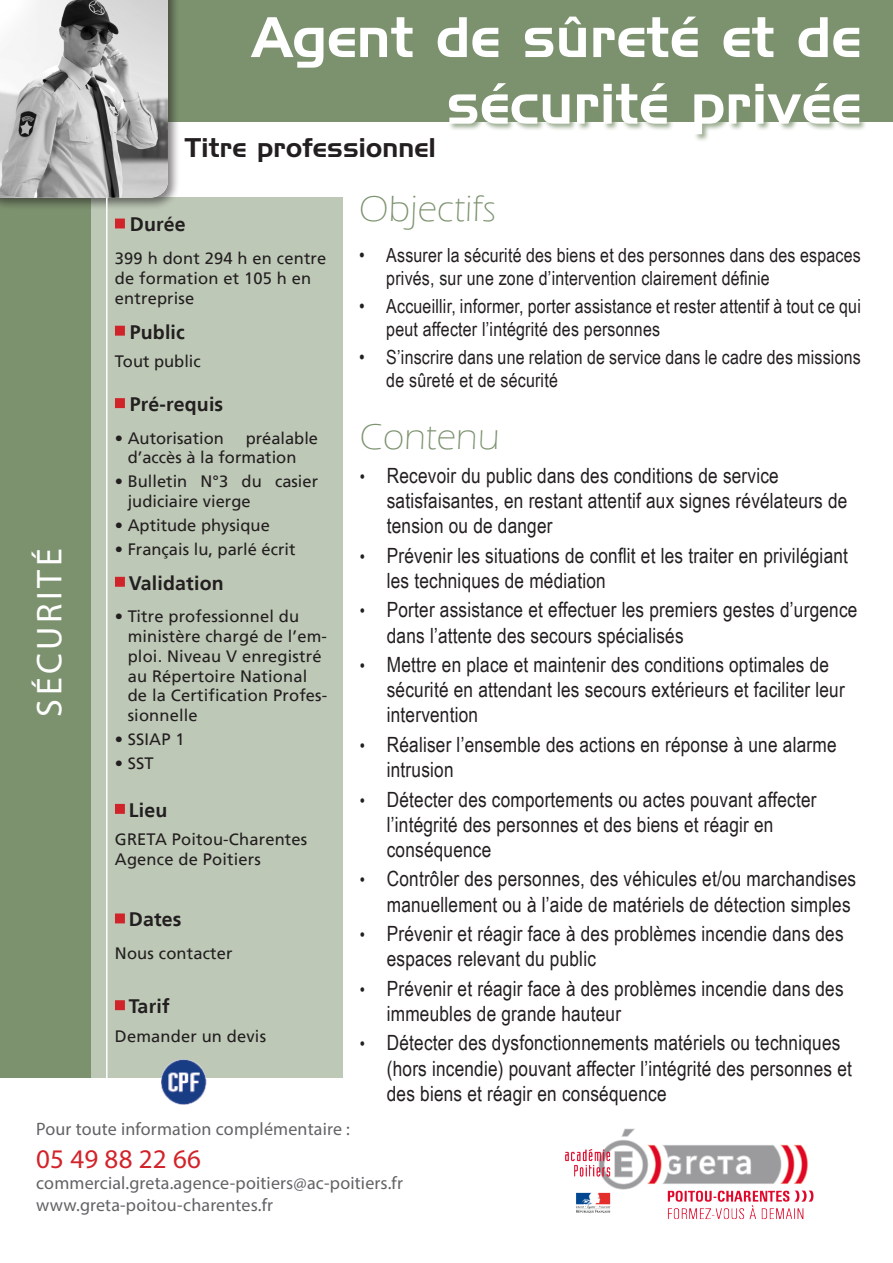
<style>
.page{position:relative;width:893px;height:1263px;background:#fff}
.page>*{position:absolute;margin:0;border:0;box-sizing:border-box;transform-origin:0 0}
.t1{font:55.5px/66.6px "Handel Gothic BT";letter-spacing:.01em;color:#fff;text-align:right}
.t2{font:300 37.5px "Eras ITC";letter-spacing:.01em;color:#7c926e}
.t3{font:36px "Myriad Pro";letter-spacing:.1em;color:#fff}
.t4{font:27px "Myriad Pro";letter-spacing:.01em;color:#d1232a}
.t5{font:26.25px "Handel Gothic";letter-spacing:.01em;color:#231f20}
.t6{font:21px/25.2px "Arial Narrow";letter-spacing:.01em;color:#231f20}
.t7{font:19.5px/23.4px "Arial Narrow";letter-spacing:.01em;color:#231f20}
.t8{font:700 19.5px "Frutiger LT";letter-spacing:.01em;color:#231f20}
.t9{font:18px "Myriad Pro";letter-spacing:.01em;color:#636366}
.t10{font:16.5px/19.8px "Frutiger LT";letter-spacing:.01em;color:#231f20}
.s1{font-size:18px}
</style>
<div class="page">
<div style="left:118px;top:0;width:775px;height:122px;background:#7c926e"></div>
<div style="left:87px;top:198px;width:256px;height:880px;background:#bdc8b6"></div>
<div style="left:0;top:198px;width:91px;height:880px;background:#7c926e"></div>
<img style="left:565px;top:1128px;width:249px;height:92px">
<div style="left:0;top:0;width:180px;height:210px;background:#231f20;opacity:.57"></div>
<img style="left:0;top:0;width:168px;height:198px">
<hr style="left:106px;top:198px;width:2px;height:880px;background:#fff">
<div style="left:250px;top:15px;width:617px;height:127px;background:#7c926e;opacity:.75"></div>
<div style="left:115px;top:219px;width:10px;height:9px;background:#d1232a;border:2px solid #d1232a"></div>
<div style="left:115px;top:326px;width:10px;height:10px;background:#d1232a;border:2px solid #d1232a"></div>
<div style="left:115px;top:577px;width:10px;height:10px;background:#d1232a;border:2px solid #d1232a"></div>
<div style="left:115px;top:1000px;width:10px;height:10px;background:#d1232a;border:2px solid #d1232a"></div>
<div style="left:115px;top:804px;width:10px;height:10px;background:#d1232a;border:2px solid #d1232a"></div>
<div style="left:115px;top:913px;width:10px;height:10px;background:#d1232a;border:2px solid #d1232a"></div>
<img style="left:161px;top:1059px;width:46px;height:45px">
<div style="left:115px;top:398px;width:10px;height:10px;background:#d1232a;border:2px solid #d1232a"></div>
<h3 class="t3" style="left:27px;top:717px;width:170px;rotate:-90deg">SÉCURITÉ</h3>
<p class="t1" style="left:252px;top:4px;width:610px">Agent de sûreté et de sécurité privée</p>
<p class="t5" style="left:185px;top:135px;width:252px">Titre professionnel</p>
<p class="t8" style="left:130px;top:213px;width:58px">Durée</p>
<p class="t10" style="left:115px;top:248px;width:213px">399 h dont 294 h en centre de formation et 105 h en entreprise</p>
<p class="t8" style="left:130px;top:320px;width:57px">Public</p>
<p class="t10" style="left:115px;top:351px;width:87px">Tout public</p>
<p class="t8" style="left:130px;top:393px;width:95px">Pré-requis</p>
<p class="t10" style="left:115px;top:428px;width:111px">• Autorisation</p>
<p class="t10" style="left:128px;top:428px;width:192px;text-indent:118px">préalable d’accès à la formation</p>
<p class="t10" style="left:128px;top:472px;width:192px;text-indent:-13px">• Bulletin N°3 du casier judiciaire vierge</p>
<p class="t10" style="left:115px;top:516px;width:156px">• Aptitude physique</p>
<p class="t10" style="left:115px;top:540px;width:182px">• Français lu, parlé écrit</p>
<p class="t8" style="left:129px;top:571px;width:96px">Validation</p>
<p class="t10" style="left:128px;top:607px;width:201px;text-indent:-13px">• Titre professionnel du ministère chargé de l’em&shy;ploi. Niveau V enregistré au Répertoire National de la Certification Profes&shy;sionnelle</p>
<p class="t10" style="left:115px;top:730px;width:71px">• SSIAP 1</p>
<p class="t10" style="left:115px;top:754px;width:40px">• SST</p>
<p class="t8" style="left:129px;top:798px;width:40px">Lieu</p>
<p class="t10" style="left:115px;top:829px;width:194px">GRETA Poitou-Charentes</p>
<p class="t10" style="left:115px;top:849px;width:147px">Agence de Poitiers</p>
<p class="t8" style="left:129px;top:908px;width:54px">Dates</p>
<p class="t10" style="left:115px;top:943px;width:119px">Nous contacter</p>
<p class="t8" style="left:129px;top:995px;width:42px">Tarif</p>
<p class="t10" style="left:115px;top:1027px;width:153px">Demander un devis</p>
<p class="t2" style="left:359px;top:188px;width:138px">Objectifs</p>
<p class="t7" style="left:386px;top:242px;width:476px;text-indent:-27px">• Assurer la sécurité des biens et des personnes dans des espaces privés, sur une zone d’intervention clairement définie</p>
<p class="t7" style="left:386px;top:293px;width:476px;text-indent:-27px">• Accueillir, informer, porter assistance et rester attentif à tout ce qui peut affecter l’intégrité des personnes</p>
<p class="t7" style="left:386px;top:344px;width:476px;text-indent:-27px">• S’inscrire dans une relation de service dans le cadre des missions de sûreté et de sécurité</p>
<p class="t2" style="left:360px;top:416px;width:141px">Contenu</p>
<p class="t6" style="left:387px;top:462px;width:462px;text-indent:-27px"><span class="s1">•</span> Recevoir du public dans des conditions de service satisfaisantes, en restant attentif aux signes révélateurs de tension ou de danger</p>
<p class="t6" style="left:387px;top:542px;width:463px;text-indent:-27px"><span class="s1">•</span> Prévenir les situations de conflit et les traiter en privilégiant les techniques de médiation</p>
<p class="t6" style="left:387px;top:596px;width:472px;text-indent:-27px"><span class="s1">•</span> Porter assistance et effectuer les premiers gestes d’urgence dans l’attente des secours spécialisés</p>
<p class="t6" style="left:387px;top:651px;width:459px;text-indent:-27px"><span class="s1">•</span> Mettre en place et maintenir des conditions optimales de sécurité en attendant les secours extérieurs et faciliter leur intervention</p>
<p class="t6" style="left:387px;top:731px;width:451px;text-indent:-27px"><span class="s1">•</span> Réaliser l’ensemble des actions en réponse à une alarme intrusion</p>
<p class="t6" style="left:387px;top:786px;width:431px;text-indent:-27px"><span class="s1">•</span> Détecter des comportements ou actes pouvant affecter l’intégrité des personnes et des biens et réagir en conséquence</p>
<p class="t6" style="left:360px;top:866px;width:498px;text-align:right"><span class="s1">•</span> Contrôler des personnes, des véhicules et/ou marchandises manuellement ou à l’aide de matériels de détection simples</p>
<p class="t6" style="left:387px;top:920px;width:458px;text-indent:-27px"><span class="s1">•</span> Prévenir et réagir face à des problèmes incendie dans des espaces relevant du public</p>
<p class="t6" style="left:387px;top:975px;width:458px;text-indent:-27px"><span class="s1">•</span> Prévenir et réagir face à des problèmes incendie dans des immeubles de grande hauteur</p>
<p class="t6" style="left:387px;top:1029px;width:467px;text-indent:-27px"><span class="s1">•</span> Détecter des dysfonctionnements matériels ou techniques (hors incendie) pouvant affecter l’intégrité des personnes et des biens et réagir en conséquence</p>
<p class="t9" style="left:36px;top:1118px;width:315px">Pour toute information complémentaire :</p>
<p class="t4" style="left:36px;top:1142px;width:166px">05 49 88 22 66</p>
<p class="t9" style="left:36px;top:1172px;width:368px">commercial.greta.agence-poitiers@ac-poitiers.fr</p>
<p class="t9" style="left:36px;top:1194px;width:238px">www.greta-poitou-charentes.fr</p>
</div>
